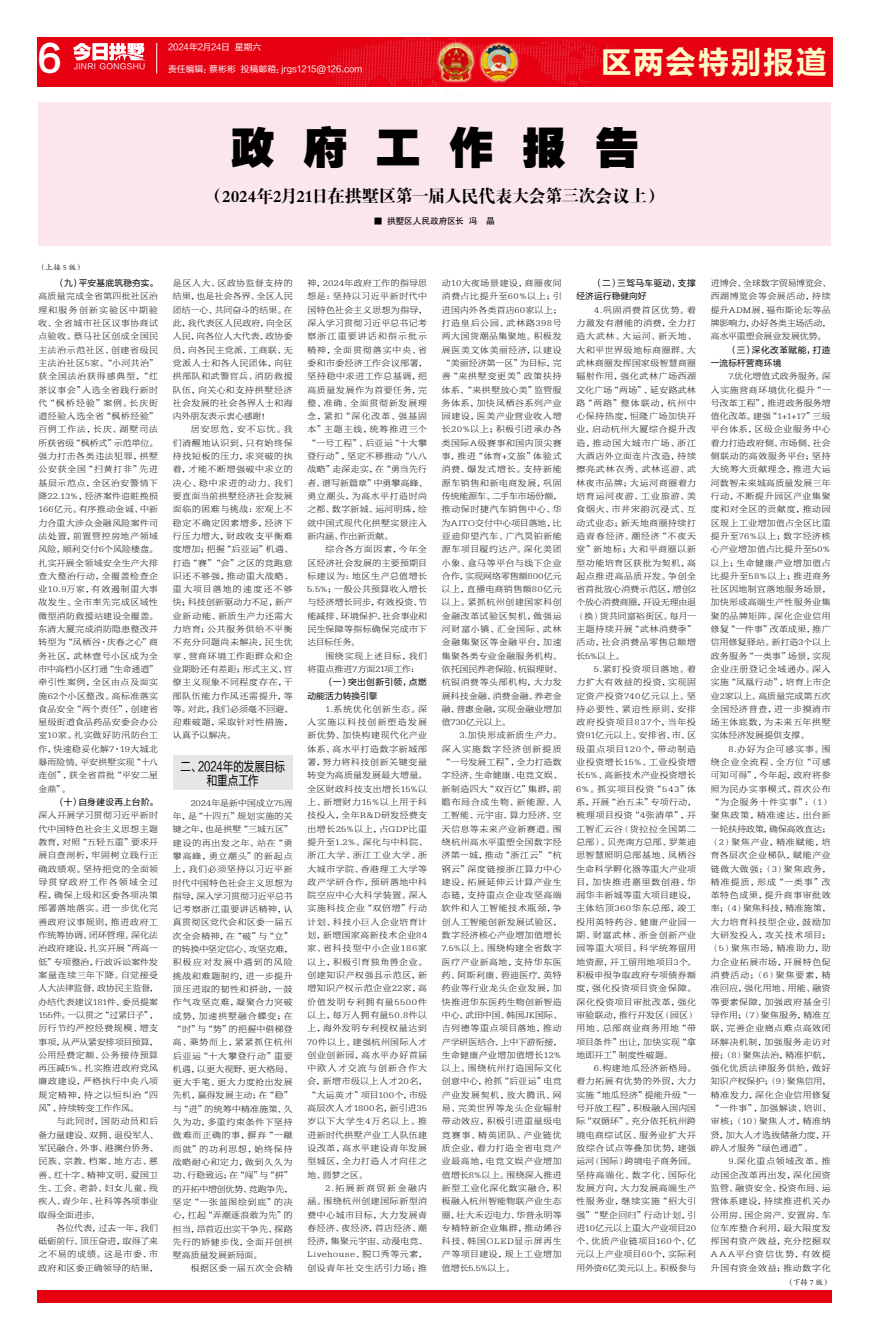
<style>
.page{position:relative;width:869px;height:1340px;background:#fff}
.page>*{position:absolute;margin:0;border:0;box-sizing:border-box;transform-origin:0 0}
.t1{font:43.75px "FZCCHK GBK1 0";color:#000}
.t2{font:36.75px "FZLTCHK ZJRB GBK1 0";color:#fff}
.t3{font:31.5px "FZLTCHK ZJRB GBK1 0";letter-spacing:.03em;color:#fffbc7}
.t4{font:17.5px "FZDBSK GBK1 0";letter-spacing:-.045em;color:#000}
.t5{font:13.12px/14px "FZLTHK ZJRB GBK1 0";letter-spacing:-.005em;color:#000;text-align:center;scale:.8 1}
.t6{font:8.75px/13.3px "FZBYSK ZJRB GBK1 0";letter-spacing:.06em;color:#000;text-align:justify}
.t7{font:8.75px/13.3px "FZLTHK GBK1 0";letter-spacing:.02em;color:#000}
.t8{font:8.75px "FZLTHK ZJRB GBK1 0";color:#fff}
.t9{font:8.75px/13.3px "FZBYSK ZJRB GBK1 0";letter-spacing:.035em;color:#000}
.t10{font:8.75px "FZHTK GBK1 0";letter-spacing:-.02em;color:#000}
.t11{font:7.88px "FZKTK GBK1 0";color:#000}
.t12{font:7.79px "FZLTHK ZJRB GBK1 0";letter-spacing:.04em;color:#fff}
</style>
<div class="page">
<div style="left:37px;top:37px;width:795px;height:50px;background:#e60012"></div>
<svg style="left:73px;top:43px;width:72px;height:18px"></svg>
<hr style="left:156px;top:43px;width:1px;height:31px;background:#fff">
<img style="left:328px;top:37px;width:292px;height:56px">
<img style="left:435px;top:40px;width:84px;height:44px">
<div style="left:37px;top:1290px;width:794px;height:12px;background:#e60012"></div>
<div style="left:173px;top:755px;width:119px;height:35px;background:#e6e6e7"></div>
<div style="left:38px;top:102px;width:792px;height:144px;background:#fbe6ef"></div>
<h2 class="t2" style="left:38px;top:38px;width:26px">6</h2>
<p class="t12" style="left:74px;top:62px;width:73px">JINRI GONGSHU</p>
<p class="t8" style="left:168px;top:43px;width:95px">2024年2月24日 星期六</p>
<p class="t8" style="left:168px;top:65px;width:196px">责任编辑：蔡彬彬 投稿邮箱：jrgs1215@126.com</p>
<h3 class="t3" style="left:600px;top:45px;width:228px">区两会特别报道</h3>
<h1 class="t1" style="left:230px;top:121px;width:409px">政 府 工 作 报 告</h1>
<h3 class="t4" style="left:207px;top:186px;width:456px">（2024年2月21日在拱墅区第一届人民代表大会第三次会议上）</h3>
<p class="t10" style="left:374px;top:216px;width:122px">■ 拱墅区人民政府区长 冯　晶</p>
<p class="t11" style="left:38px;top:263px;width:46px">（上接 5 版）</p>
<p class="t7" style="left:56px;top:276px;width:103px">（九）平安基底筑稳夯实。</p>
<p class="t6" style="left:38px;top:290px;width:121px">高质量完成全省第四批社区治理和服务创新实验区中期验收、全省城市社区议事协商试点验收。蔡马社区创成全国民主法治示范社区、创建省级民主法治社区5家。“小河共治”获全国法治获得感典型，“红茶议事会”入选全省践行新时代“枫桥经验”案例。长庆街道经验入选全省“枫桥经验”百例工作法，长庆、湖墅司法所获省级“枫桥式”示范单位。强力打击各类违法犯罪，拱墅公安获全国“扫黄打非”先进基层示范点，全区治安警情下降22.13%，经济案件追赃挽损166亿元。有序推动金诚、中新力合重大涉众金融风险案件司法处置，前置管控房地产领域风险，顺利交付6个风险楼盘。扎实开展全领域安全生产大排查大整治行动，全覆盖检查企业10.9万家，有效遏制重大事故发生。全市率先完成区域性微型消防救援站建设全覆盖。东清大厦完成消防隐患整改并转型为“凤栖谷·庆春之心”商务社区，武林壹号小区成为全市中高档小区打通“生命通道”牵引性案例，全区由点及面实施62个小区整改。高标准落实食品安全“两个责任”，创建省星级街道食品药品安委会办公室10家。扎实做好防汛防台工作，快速稳妥化解7·19大城北暴雨险情。平安拱墅实现“十八连创”，获全省首批“平安二星金鼎”。</p>
<p class="t7" style="left:56px;top:795px;width:103px">（十）自身建设再上台阶。</p>
<p class="t6" style="left:38px;top:808px;width:121px">深入开展学习贯彻习近平新时代中国特色社会主义思想主题教育，对照“五轻五重”要求开展自查剖析，牢固树立践行正确政绩观。坚持把党的全面领导贯穿政府工作各领域全过程，确保上级和区委各项决策部署落地落实。进一步优化完善政府议事规则，推进政府工作统筹协调、闭环管理。深化法治政府建设，扎实开展“两高一低”专项整治，行政诉讼案件发案量连续三年下降。自觉接受人大法律监督、政协民主监督，办结代表建议181件、委员提案155件。一以贯之“过紧日子”，厉行节约严控经费规模、增支事项，从严从紧安排项目预算，公用经费定额、公务接待预算再压减5%。扎实推进政府党风廉政建设，严格执行中央八项规定精神，持之以恒纠治“四风”，持续转变工作作风。</p>
<p class="t6" style="left:38px;top:1114px;width:121px;text-indent:18px">与此同时，国防动员和后备力量建设、双拥、退役军人、军民融合、外事、港澳台侨务、民族、宗教、档案、地方志、慈善、红十字、精神文明、爱国卫生、工会、老龄、妇女儿童、残疾人、青少年、社科等各项事业取得全面进步。</p>
<p class="t6" style="left:38px;top:1221px;width:121px;text-indent:18px">各位代表，过去一年，我们砥砺前行、顶压奋进，取得了来之不易的成绩。这是市委、市政府和区委正确领导的结果，</p>
<p class="t6" style="left:173px;top:276px;width:121px">是区人大、区政协监督支持的结果，也是社会各界、全区人民团结一心、共同奋斗的结果。在此，我代表区人民政府，向全区人民，向各位人大代表、政协委员，向各民主党派、工商联、无党派人士和各人民团体，向驻拱部队和武警官兵、消防救援队伍，向关心和支持拱墅经济社会发展的社会各界人士和海内外朋友表示衷心感谢！</p>
<p class="t6" style="left:173px;top:423px;width:121px;text-indent:18px">居安思危，安不忘忧。我们清醒地认识到，只有始终保持找短板的压力，求突破的执着，才能不断增强破中求立的决心、稳中求进的动力。我们要直面当前拱墅经济社会发展面临的困难与挑战：宏观上不稳定不确定因素增多，经济下行压力增大，财政收支平衡难度增加；把握“后亚运”机遇、打造“赛”“会”之区的竞跑意识还不够强，推动重大战略、重大项目落地的速度还不够快；科技创新驱动力不足，新产业新动能、新质生产力还需大力培育；公共服务供给不平衡不充分问题尚未解决，民生优享、营商环境工作距群众和企业期盼还有差距；形式主义、官僚主义现象不同程度存在，干部队伍能力作风还需提升，等等。对此，我们必须毫不回避、迎难破题，采取针对性措施，认真予以解决。</p>
<h3 class="t5" style="left:180px;top:759px;width:132px">二、2024年的发展目标和重点工作</h3>
<p class="t6" style="left:173px;top:796px;width:121px;text-indent:18px">2024年是新中国成立75周年，是“十四五”规划实施的关键之年，也是拱墅“三城五区”建设的再出发之年。站在“勇攀高峰，勇立潮头”的新起点上，我们必须坚持以习近平新时代中国特色社会主义思想为指导，深入学习贯彻习近平总书记考察浙江重要讲话精神，认真贯彻区党代会和区委一届五次全会精神，在“破”与“立”的转换中坚定信心、攻坚克难，积极应对发展中遇到的风险挑战和难题制约，进一步提升顶压进取的韧性和拼劲，一鼓作气攻坚克难，凝聚合力突破成势，加速拱墅融合蝶变；在“时”与“势”的把握中借梯登高、乘势而上，紧紧抓住杭州后亚运“十大攀登行动”重要机遇，以更大视野、更大格局、更大手笔、更大力度抢出发展先机，赢得发展主动；在“稳”与“进”的统筹中精准施策、久久为功，多重约束条件下坚持做难而正确的事，摒弃“一蹴而就”的功利思想，始终保持战略耐心和定力，做到久久为功、行稳致远；在“闯”与“拼”的开拓中增创优势、竞跑争先，坚定“一张蓝图绘到底”的决心，扛起“弄潮逐浪敢为先”的担当，昂首迈出实干争先、探路先行的矫健步伐，全面开创拱墅高质量发展新局面。</p>
<p class="t6" style="left:191px;top:1261px;width:103px">根据区委一届五次全会精</p>
<p class="t6" style="left:307px;top:276px;width:121px">神，2024年政府工作的指导思想是：坚持以习近平新时代中国特色社会主义思想为指导，深入学习贯彻习近平总书记考察浙江重要讲话和指示批示精神，全面贯彻落实中央、省委和市委经济工作会议部署，坚持稳中求进工作总基调，把高质量发展作为首要任务，完整、准确、全面贯彻新发展理念，紧扣“深化改革、强基固本”主题主线，统筹推进三个“一号工程”、后亚运“十大攀登行动”，坚定不移推动“八八战略”走深走实，在“勇当先行者、谱写新篇章”中勇攀高峰、勇立潮头，为高水平打造时尚之都、数字新城、运河明珠，绘就中国式现代化拱墅实景注入新内涵、作出新贡献。</p>
<p class="t6" style="left:307px;top:542px;width:121px;text-indent:18px">综合各方面因素，今年全区经济社会发展的主要预期目标建议为：地区生产总值增长5.5%；一般公共预算收入增长与经济增长同步，有效投资、节能减排、环境保护、社会事业和民生保障等指标确保完成市下达目标任务。</p>
<p class="t9" style="left:307px;top:649px;width:121px;text-indent:18px">围绕实现上述目标，我们将重点推进7方面21项工作：</p>
<p class="t7" style="left:307px;top:675px;width:121px;text-indent:18px">（一）突出创新引领，点燃动能活力转换引擎</p>
<p class="t6" style="left:307px;top:702px;width:121px;text-indent:18px">1.系统优化创新生态。深入实施以科技创新塑造发展新优势、加快构建现代化产业体系、高水平打造数字新城部署，努力将科技创新关键变量转变为高质量发展最大增量。全区财政科技支出增长15%以上、新增财力15%以上用于科技投入，全年R&amp;D研发经费支出增长25%以上，占GDP比重提升至1.2%。深化与中科院、浙江大学、浙江工业大学、浙大城市学院、香港理工大学等政产学研合作，预研落地中科院空应中心大科学装置。深入实施科技企业“双倍增”行动计划、科技小巨人企业培育计划，新增国家高新技术企业84家、省科技型中小企业186家以上，积极引育独角兽企业。创建知识产权强县示范区，新增知识产权示范企业22家，高价值发明专利拥有量5500件以上，每万人拥有量50.8件以上，海外发明专利授权量达到70件以上。建强杭州国际人才创业创新园，高水平办好首届中欧人才交流与创新合作大会，新增市级以上人才20名，“大运英才”项目100个，市级高层次人才1800名，新引进35岁以下大学生4万名以上。推进新时代拱墅产业工人队伍建设改革，高水平建设青年发展型城区，全力打造人才向往之地、圆梦之区。</p>
<p class="t6" style="left:307px;top:1181px;width:121px;text-indent:18px">2.拓展新商贸新金融内涵。围绕杭州创建国际新型消费中心城市目标，大力发展青春经济、夜经济，首店经济、潮经济，集聚元宇宙、动漫电竞、Livehouse、脱口秀等元素，创设青年社交生活引力场；推</p>
<p class="t6" style="left:441px;top:276px;width:121px">动10大夜场景建设，商圈夜间消费占比提升至60%以上；引进国内外各类首店60家以上；打造皇后公园、武林路398号两大国货潮品集聚地。积极发展医美文体美丽经济，以建设“美丽经济第一区”为目标，完善“来拱墅变更美”政策扶持体系、“来拱墅放心美”监管服务体系，加快凤栖谷系列产业园建设，医美产业营业收入增长20%以上；积极引进承办各类国际A级赛事和国内顶尖赛事，推进“体育+文旅”体验式消费、爆发式增长。支持新能源车销售和新电商发展，巩固传统能源车、二手车市场份额，推动保时捷汽车销售中心、华为AITO交付中心项目落地，比亚迪仰望汽车、广汽昊铂新能源车项目履约达产。深化美团小象、盒马等平台与线下企业合作，实现网络零售额800亿元以上，直播电商销售额80亿元以上。紧抓杭州创建国家科创金融改革试验区契机，做强运河财富小镇、汇金国际、武林金融集聚区等金融平台，加速集聚各类专业金融服务机构。依托国民养老保险、杭银理财、杭银消费等头部机构，大力发展科技金融、消费金融、养老金融、普惠金融，实现金融业增加值730亿元以上。</p>
<p class="t6" style="left:441px;top:729px;width:121px;text-indent:18px">3.加快形成新质生产力。深入实施数字经济创新提质“一号发展工程”，全力打造数字经济、生命健康、电竞文娱、新制造四大“双百亿”集群，前瞻布局合成生物、新能源、人工智能、元宇宙、算力经济、空天信息等未来产业新赛道。围绕杭州高水平重塑全国数字经济第一城，推动“浙江云”“杭钢云”深度链接浙江算力中心建设，拓展延伸云计算产业生态链，支持重点企业攻坚高端软件和人工智能技术瓶颈，争创人工智能创新发展试验区，数字经济核心产业增加值增长7.5%以上。围绕构建全省数字医疗产业新高地，支持华东医药、阿斯利康、碧迪医疗、英特药业等行业龙头企业发展，加快推进华东医药生物创新智造中心、武田中国、韩国JK国际、吉列德等重点项目落地，推动产学研医结合、上中下游衔接，生命健康产业增加值增长12%以上。围绕杭州打造国际文化创意中心，抢抓“后亚运”电竞产业发展契机，放大腾讯、网易、完美世界等龙头企业辐射带动效应，积极引进重量级电竞赛事、精英团队、产业链优质企业，着力打造全省电竞产业最高地，电竞文娱产业增加值增长8%以上。围绕深入推进新型工业化深化数实融合，积极融入杭州智能物联产业生态圈，壮大禾迈电力、华普永明等专精特新企业集群，推动烯谷科技、韩国OLED显示屏再生产等项目建设，规上工业增加值增长5.5%以上。</p>
<p class="t7" style="left:576px;top:276px;width:121px;text-indent:18px">（二）三驾马车驱动，支撑经济运行稳健向好</p>
<p class="t6" style="left:576px;top:303px;width:121px;text-indent:18px">4.巩固消费首区优势。着力激发有潜能的消费，全力打造大武林、大运河、新天地、大和平世界级地标商圈群。大武林商圈发挥国家级智慧商圈辐射作用，强化武林广场西湖文化广场“两场”、延安路武林路“两路”整体联动，杭州中心保持热度，恒隆广场加快开业，启动杭州大厦综合提升改造，推动国大城市广场、浙江大酒店外立面连片改造，持续擦亮武林衣秀、武林巡游、武林夜市品牌；大运河商圈着力培育运河夜游、工业旅游、美食烟火、市井宋韵沉浸式、互动式业态；新天地商圈持续打造青春经济、潮经济“不夜天堂”新地标；大和平商圈以新型功能培育区获批为契机，高起点推进高品质开发。争创全省首批放心消费示范区，增创2个放心消费商圈，开设无理由退（换）货共同富裕街区。每月一主题持续开展“武林消费季”活动，社会消费品零售总额增长5%以上。</p>
<p class="t6" style="left:576px;top:662px;width:121px;text-indent:18px">5.紧盯投资项目落地。着力扩大有效益的投资，实现固定资产投资740亿元以上。坚持必要性、紧迫性原则，安排政府投资项目837个，当年投资91亿元以上。安排省、市、区级重点项目120个，带动制造业投资增长15%、工业投资增长5%、高新技术产业投资增长6%。抓实项目投资“543”体系，开展“治五未”专项行动，梳理项目投资“4张清单”，开工智汇云谷（货拉拉全国第二总部）、贝壳南方总部、罗莱迪思智慧照明总部基地、凤栖谷生命科学孵化器等重大产业项目，加快推进嘉里数创港、华润华丰新城等重大项目建设，主体结顶360华东总部，竣工投用英特药谷、健康产业园一期、财富武林、浙金创新产业园等重大项目。科学统筹留用地资源，开工留用地项目3个。积极申报争取政府专项债券额度，强化投资项目资金保障。深化投资项目审批改革，强化审验联动，推行开发区（园区）用地、总部商业商务用地“带项目条件”出让，加快实现“拿地即开工”制度性破题。</p>
<p class="t6" style="left:576px;top:1061px;width:121px;text-indent:18px">6.构建地瓜经济新格局。着力拓展有优势的外贸，大力实施“地瓜经济”提能升级“一号开放工程”，积极融入国内国际“双循环”。充分依托杭州跨境电商综试区、服务业扩大开放综合试点等叠加优势，建强运河（国际）跨境电子商务园。坚持高端化、数字化、国际化发展方向，大力发展高端生产性服务业，继续实施“招大引强”“墅企回归”行动计划，引进10亿元以上重大产业项目20个、优质产业链项目160个、亿元以上产业项目60个，实际利用外资6亿美元以上。积极参与</p>
<p class="t6" style="left:710px;top:276px;width:121px">进博会、全球数字贸易博览会、西湖博览会等会展活动，持续提升ADM展、福布斯论坛等品牌影响力，办好各类主场活动，高水平重塑会展业发展优势。</p>
<p class="t7" style="left:710px;top:343px;width:121px;text-indent:18px">（三）深化改革赋能，打造一流标杆营商环境</p>
<p class="t6" style="left:710px;top:370px;width:121px;text-indent:18px">7.优化增值式政务服务。深入实施营商环境优化提升“一号改革工程”，推进政务服务增值化改革。建强“1+1+17”三级平台体系，区级企业服务中心着力打造政府侧、市场侧、社会侧联动的高效服务平台；坚持大统筹大贡献理念，推进大运河数智未来城高质量发展三年行动，不断提升园区产业集聚度和对全区的贡献度，推动园区规上工业增加值占全区比重提升至76%以上；数字经济核心产业增加值占比提升至50%以上；生命健康产业增加值占比提升至58%以上；推进商务社区因地制宜落地服务场景，加快形成高端生产性服务业集聚的品牌矩阵。深化企业信用修复“一件事”改革成果，推广信用修复驿站。新打造3个以上政务服务“一类事”场景，实现企业注册登记全域通办。深入实施“凤凰行动”，培育上市企业2家以上。高质量完成第五次全国经济普查，进一步摸清市场主体底数，为未来五年拱墅实体经济发展提供支撑。</p>
<p class="t6" style="left:710px;top:742px;width:121px;text-indent:18px">8.办好为企可感实事。围绕企业全流程、全方位“可感可知可得”，今年起，政府将参照为民办实事模式，首次公布“为企服务十件实事”：（1）聚焦政策，精准速达，出台新一轮扶持政策，确保高效直达；（2）聚焦产业，精准赋能，培育各层次企业梯队，赋能产业链做大做强；（3）聚焦政务，精准提质，形成“一类事”改革特色成果，提升商事审批效率；（4）聚焦科技，精准施策，大力培育科技型企业，鼓励加大研发投入，攻关技术项目；（5）聚焦市场，精准助力，助力企业拓展市场，开展特色促消费活动；（6）聚焦要素，精准回应，强化用地、用能、融资等要素保障，加强政府基金引导作用；（7）聚焦服务，精准互联，完善企业痛点难点高效闭环解决机制，加强服务走访对接；（8）聚焦法治，精准护航，强化优质法律服务供给，做好知识产权保护；（9）聚焦信用，精准发力，深化企业信用修复“一件事”，加强解读、培训、审核；（10）聚焦人才，精准纳贤，加大人才选拔储备力度，开辟人才服务“绿色通道”。</p>
<p class="t6" style="left:710px;top:1154px;width:121px;text-indent:18px">9.深化重点领域改革。推动国企改革再出发，深化国资监管、融资安全、投资布局、运营体系建设，持续推进机关办公用房、国企房产、安置房、车位车库整合利用，最大限度发挥国有资产效益，充分挖掘双AAA平台资信优势，有效提升国有资金效益；推动数字化</p>
<p class="t11" style="left:786px;top:1278px;width:45px">（下转 7 版）</p>
</div>
